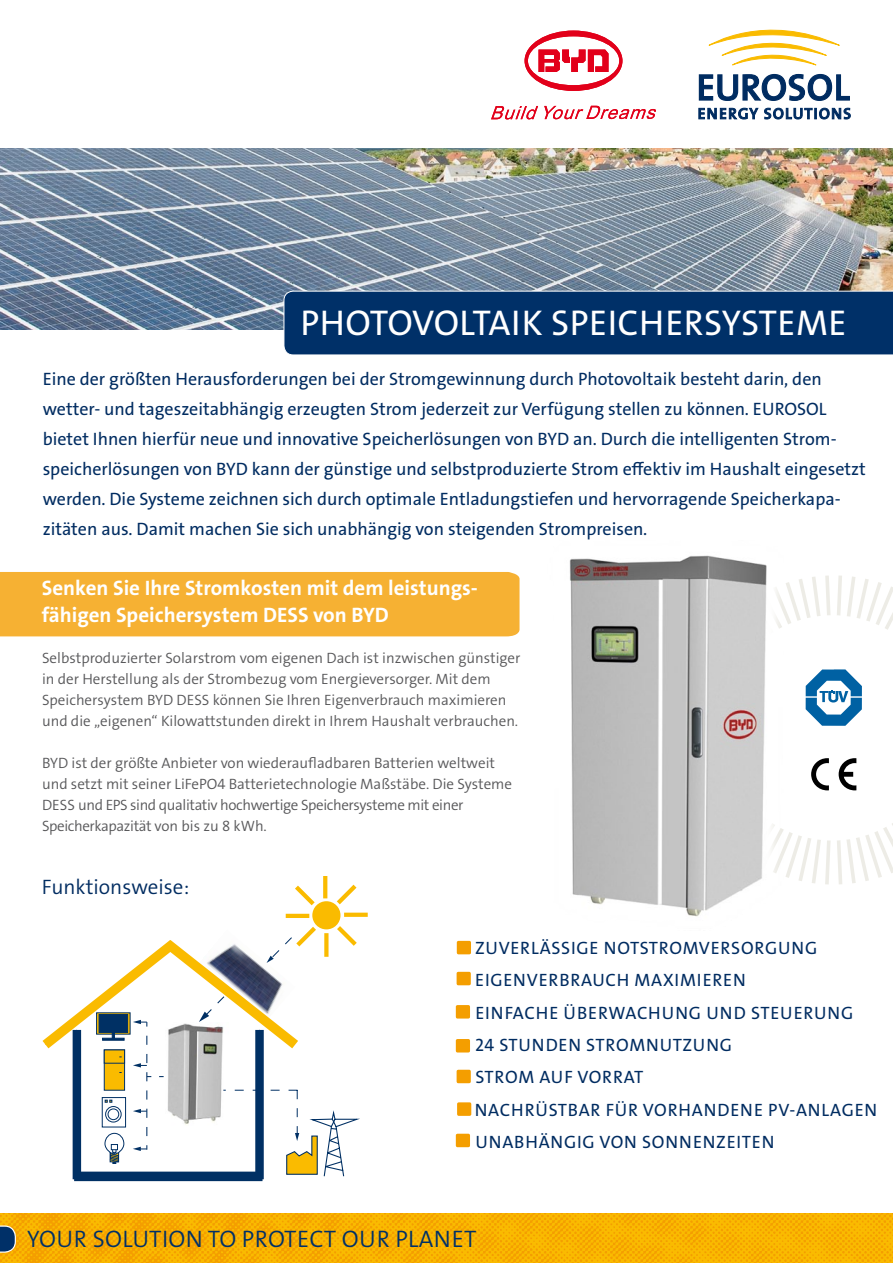
<style>
.page{position:relative;width:893px;height:1263px;background:#fff}
.page>*{position:absolute;margin:0;border:0;box-sizing:border-box;transform-origin:0 0}
.t1{font:36px "The Sans LP5 Plain";letter-spacing:.01em;color:#fff}
.t2{font:24px "The Sans LP4 Se Lig";letter-spacing:.015em;color:#003068}
.t3{font:21px/27px "The Sans LP7 Bld";color:#fff}
.t4{font:21px "The Sans LP4 Se Lig";color:#002c61}
.t5{font:18px/30px "The Sans LP5 Plain";color:#002c61}
.t6{font:18px/32.2px "The Sans LP5 Plain";letter-spacing:.045em;color:#002c61}
.t7{font:15px/21px "The Sans LP4 Se Lig";color:#58585a}
.t8{font:15px/21px "The Sans LP4 Se Lig";letter-spacing:-.025em;color:#58585a}
</style>
<div class="page">
<img style="left:0;top:149px;width:893px;height:181px">
<img style="left:480px;top:555px;width:348px;height:362px">
<div style="left:255px;top:1030px;width:9px;height:149px;background:#003064"></div>
<div style="left:73px;top:1030px;width:8px;height:149px;background:#003064"></div>
<div style="left:74px;top:1171px;width:188px;height:10px;background:#003064"></div>
<svg style="left:43px;top:877px;width:325px;height:300px"></svg>
<svg style="left:524px;top:31px;width:98px;height:60px"></svg>
<svg style="left:491px;top:106px;width:165px;height:13px"></svg>
<svg style="left:699px;top:73px;width:151px;height:28px"></svg>
<svg style="left:699px;top:108px;width:59px;height:11px"></svg>
<svg style="left:764px;top:108px;width:86px;height:11px"></svg>
<svg style="left:708px;top:30px;width:132px;height:36px"></svg>
<img style="left:0;top:1213px;width:893px;height:50px">
<svg style="left:0;top:1225px;width:16px;height:28px"></svg>
<div style="left:457px;top:941px;width:14px;height:13px;background:#f49e00;border-radius:2px"></div>
<div style="left:457px;top:972px;width:14px;height:13px;background:#f49e00;border-radius:2px"></div>
<div style="left:456px;top:1005px;width:14px;height:13px;background:#f49e00;border-radius:2px"></div>
<div style="left:456px;top:1039px;width:14px;height:13px;background:#f49e00;border-radius:2px"></div>
<div style="left:457px;top:1070px;width:14px;height:13px;background:#f49e00;border-radius:2px"></div>
<div style="left:457px;top:1102px;width:14px;height:14px;background:#f49e00;border-radius:2px"></div>
<div style="left:456px;top:1134px;width:14px;height:13px;background:#f49e00;border-radius:2px"></div>
<div style="left:284px;top:291px;width:609px;height:64px;background:#003068"></div>
<svg style="left:679px;top:575px;width:214px;height:309px"></svg>
<div style="left:0;top:572px;width:520px;height:64px;background:#f6b133"></div>
<h1 class="t1" style="left:300px;top:300px;width:548px">Photovoltaik Speichersysteme</h1>
<p class="t5" style="left:43px;top:364px;width:781px">Eine der größten Herausforderungen bei der Stromgewinnung durch Photovoltaik besteht darin, den wetter- und tageszeitabhängig erzeugten Strom jederzeit zur Verfügung stellen zu können. EUROSOL<br>bietet I hnen hierfür neue und innovative Speicherlösungen von BYD</p>
<p class="t5" style="left:573px;top:424px;width:265px">an. Durch die intelligenten Strom-</p>
<p class="t5" style="left:43px;top:454px;width:825px;text-indent:209px">kann der günstige und selbstproduzierte Strom effektiv im Haushalt eingesetzt werden. Die Systeme zeichnen sich durch optimale Entladungstiefen und hervorragende Speicherkapa&shy;zitäten aus. Damit machen Sie sich unabhängig von steigenden Strompreisen.</p>
<p class="t5" style="left:43px;top:454px;width:185px">speicherlösungen von BYD</p>
<p class="t3" style="left:42px;top:575px;width:438px">Senken Sie Ihre Stromkosten mit dem leistungs&shy;fähigen Speichersystem DESS von BYD</p>
<p class="t7" style="left:42px;top:648px;width:480px">Selbstproduzierter Solarstrom vom eigenen Dach ist inzwischen günstiger in der Herstellung als der Strombezug vom E nergieversorger. Mit dem<br>Speichersystem BYD DESS</p>
<p class="t7" style="left:42px;top:690px;width:477px;text-indent:171px">können Sie I hren Eigenverbrauch maximieren und die „eigenen“ Kilowattstunden direkt in I hrem Haushalt verbrauchen.</p>
<p class="t7" style="left:42px;top:753px;width:472px">BYD ist der größte Anbieter von wiederaufladbaren Batterien weltweit und setzt mit seiner LiFePO4 Batterietechnologie Maßstäbe. Die Systeme<br>DESS</p>
<p class="t8" style="left:42px;top:795px;width:423px;text-indent:36px">und EPS sind qualitativ hochwertige Speichersysteme mit einer<br>Speicherkapazität von bis zu 8 kWh.</p>
<p class="t4" style="left:42px;top:873px;width:149px">Funktionsweise:</p>
<p class="t6" style="left:475px;top:932px;width:404px">zuverlässige Notstromversorgung<br>Eigenverbrauch Maximieren<br>Ein fache Überwachung un d Steuerung<br>24 Stun den Stromn utzung<br>Strom auf Vorrat<br>Nachrüstbar fü r vorhan den e PV-An lageN<br>Unabhängig von Sonn enzeiten</p>
<h2 class="t2" style="left:27px;top:1223px;width:451px">your solution to protect our planet</h2>
</div>
